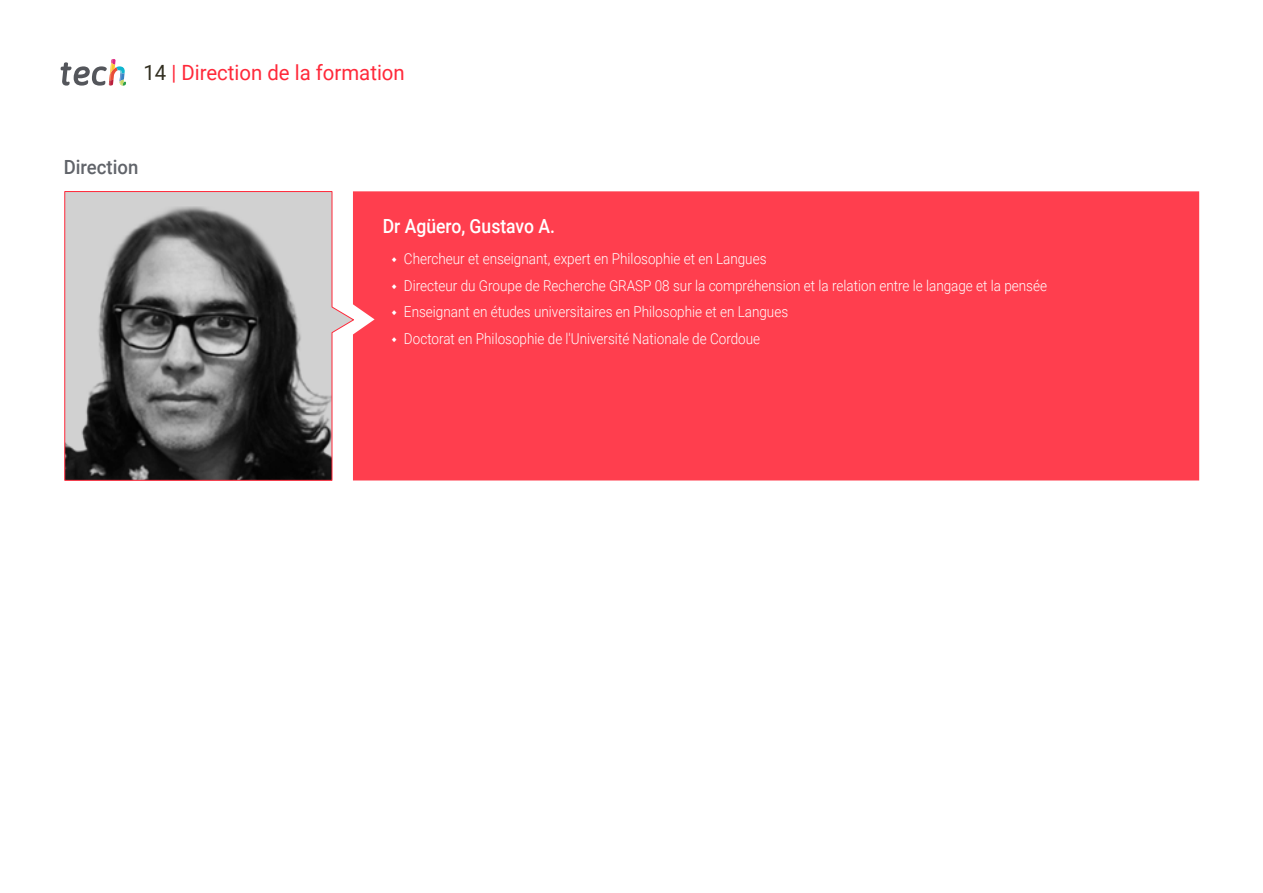
<style>
.page{position:relative;width:1263px;height:893px;background:#fff}
.page>*{position:absolute;margin:0;border:0;box-sizing:border-box;transform-origin:0 0}
.t1{font:21px "Roboto";color:#ff293a}
.t2{font:500 19.5px "Roboto";color:#fff;scale:.9 1}
.t3{font:500 19.5px "Roboto";color:#61646a;scale:.95 1}
.t4{font:300 15px/26.7px "Roboto";color:#fff;scale:.9 1}
.s1{color:#312e20}
</style>
<div class="page">
<svg style="left:61px;top:59px;width:65px;height:27px"></svg>
<div style="left:354px;top:191px;width:845px;height:289px;background:#ff3e4e"></div>
<svg style="left:64px;top:191px;width:290px;height:290px"></svg>
<svg style="left:392px;top:257px;width:5px;height:5px"></svg>
<svg style="left:392px;top:284px;width:5px;height:5px"></svg>
<svg style="left:392px;top:310px;width:5px;height:5px"></svg>
<svg style="left:392px;top:337px;width:5px;height:5px"></svg>
<h1 class="t1" style="left:144px;top:57px;width:263px"><span class="s1">14</span> | Direction de la formation</h1>
<h2 class="t3" style="left:64px;top:154px;width:80px">Direction</h2>
<h2 class="t2" style="left:383px;top:212px;width:193px">Dr Agüero, Gustavo A.</h2>
<p class="t4" style="left:404px;top:244px;width:716px">Chercheur et enseignant, expert en Philosophie et en Langues<br>Directeur du Groupe de Recherche GRASP 08 sur la compréhension et la relation entre le langage et la pensée Enseignant en études universitaires en Philosophie et en Langues<br>Doctorat en Philosophie de l'Université Nationale de Cordoue</p>
</div>
